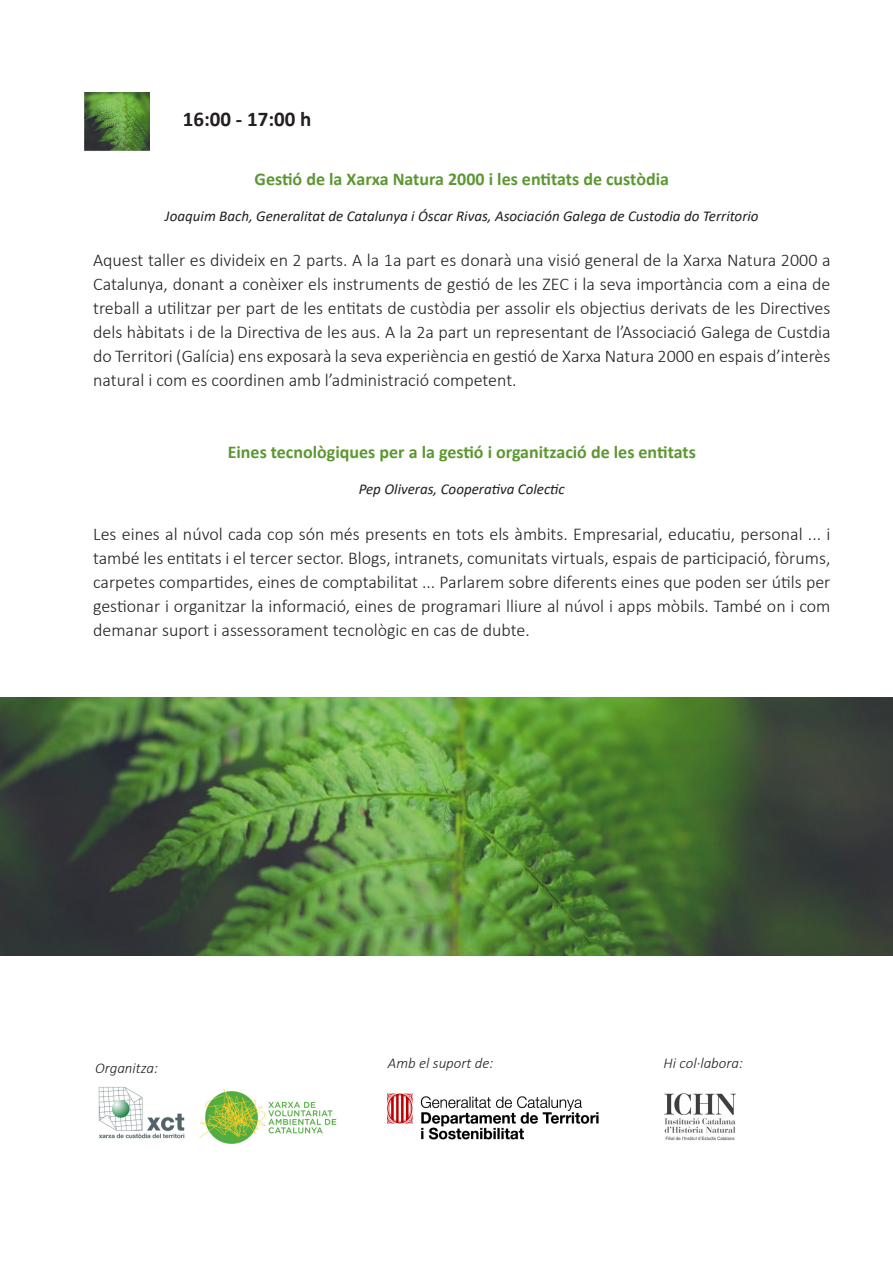
<style>
.page{position:relative;width:893px;height:1263px;background:#fff}
.page>*{position:absolute;margin:0;border:0;box-sizing:border-box;transform-origin:0 0}
.t1{font:700 21px "Calibri";color:#231f20}
.t2{font:300 18px/24px "Calibri";color:#231f20;text-align:justify}
.t3{font:700 18px "Calibri";color:#5c9731}
.t4{font:italic 15px "Calibri";color:#231f20}
.t5{font:italic 300 15px "Calibri";color:#231f20}
</style>
<div class="page">
<img style="left:0;top:697px;width:893px;height:258px">
<img style="left:85px;top:92px;width:64px;height:59px">
<img style="left:199px;top:1089px;width:138px;height:55px">
<img style="left:664px;top:1094px;width:72px;height:47px">
<img style="left:387px;top:1094px;width:211px;height:45px">
<img style="left:98px;top:1087px;width:87px;height:52px">
<p class="t1" style="left:183px;top:104px;width:130px">16:00 - 17:00 h</p>
<p class="t3" style="left:255px;top:166px;width:416px">Gestió de la Xarxa Natura 2000 i les entitats de custòdia</p>
<p class="t4" style="left:165px;top:205px;width:595px">Joaquim Bach, Generalitat de Catalunya i Óscar Rivas, Asociación Galega de Custodia do Territorio</p>
<p class="t2" style="left:93px;top:248px;width:739px">Aquest taller es divideix en 2 parts. A la 1a part es donarà una visió general de la Xarxa Natura 2000 a Catalunya, donant a conèixer els instruments de gestió de les ZEC i la seva importància com a eina de treball a utilitzar per part de les entitats de custòdia per assolir els objectius derivats de les Directives dels hàbitats i de la Directiva de les aus. A la 2a part un representant de l’Associació Galega de Custdia do Territori (Galícia) ens exposarà la seva experiència en gestió de Xarxa Natura 2000 en espais d’interès natural i com es coordinen amb l’administració competent.</p>
<p class="t3" style="left:228px;top:439px;width:470px">Eines tecnològiques per a la gestió i organització de les entitats</p>
<p class="t4" style="left:359px;top:478px;width:208px">Pep Oliveras, Cooperativa Colectic</p>
<p class="t2" style="left:93px;top:521px;width:739px">Les eines al núvol cada cop són més presents en tots els àmbits. Empresarial, educatiu, personal ... i també les entitats i el tercer sector. Blogs, intranets, comunitats virtuals, espais de participació, fòrums, carpetes compartides, eines de comptabilitat ... Parlarem sobre diferents eines que poden ser útils per gestionar i organitzar la informació, eines de programari lliure al núvol i apps mòbils. També on i com demanar suport i assessorament tecnològic en cas de dubte.</p>
<p class="t5" style="left:95px;top:1059px;width:64px">Organitza:</p>
<p class="t5" style="left:388px;top:1054px;width:107px">Amb el suport de:</p>
<p class="t5" style="left:664px;top:1054px;width:81px">Hi col·labora:</p>
</div>
